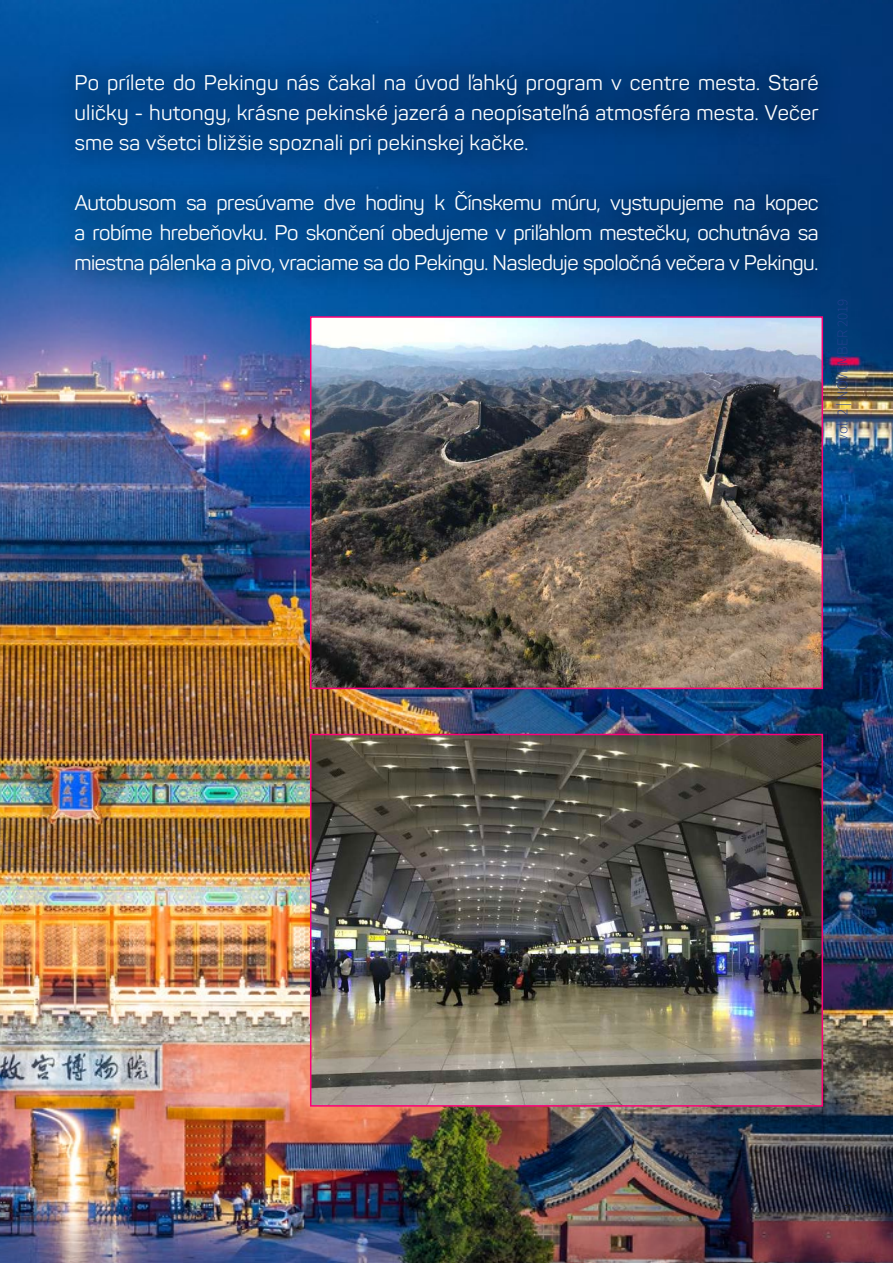
<style>
.page{position:relative;width:893px;height:1263px;background:#fff}
.page>*{position:absolute;margin:0;border:0;box-sizing:border-box;transform-origin:0 0}
.t1{font:21px/30px "Panton";letter-spacing:-.005em;color:#fff;text-align:justify}
.t2{font:300 15px "Source Sans Pro";color:#25408f}
.t3{font:14.25px "Myriad Pro";color:#1b1b1b;scale:1.05 1}
</style>
<div class="page">
<img style="left:0;top:0;width:893px;height:1263px">
<svg style="left:52px;top:51px;width:789px;height:247px;background:#024285"></svg>
<img style="left:313px;top:319px;width:507px;height:367px">
<div style="left:310px;top:316px;width:513px;height:373px;border:2px solid #ff0076"></div>
<img style="left:313px;top:737px;width:507px;height:366px">
<div style="left:310px;top:734px;width:513px;height:372px;border:2px solid #ff0076"></div>
<p class="t1" style="left:74px;top:68px;width:746px">Po prílete do Pekingu nás čakal na úvod ľahký program v centre mesta. Staré uličky - hutongy, krásne pekinské jazerá a neopísateľná atmosféra mesta. Večer sme sa všetci bližšie spoznali pri pekinskej kačke.</p>
<p class="t1" style="left:74px;top:188px;width:746px">Autobusom sa presúvame dve hodiny k Čínskemu múru, vystupujeme na kopec a robíme hrebeňovku. Po skončení obedujeme v priľahlom mestečku, ochutnáva sa miestna pálenka a pivo, vraciame sa do Pekingu. Nasleduje spoločná večera v Pekingu.</p>
<p class="t2" style="left:833px;top:441px;width:144px;rotate:-90deg">vol. 2 | NOVEMBER 2019</p>
<p class="t3" style="left:844px;top:1200px;width:9px">7</p>
</div>
